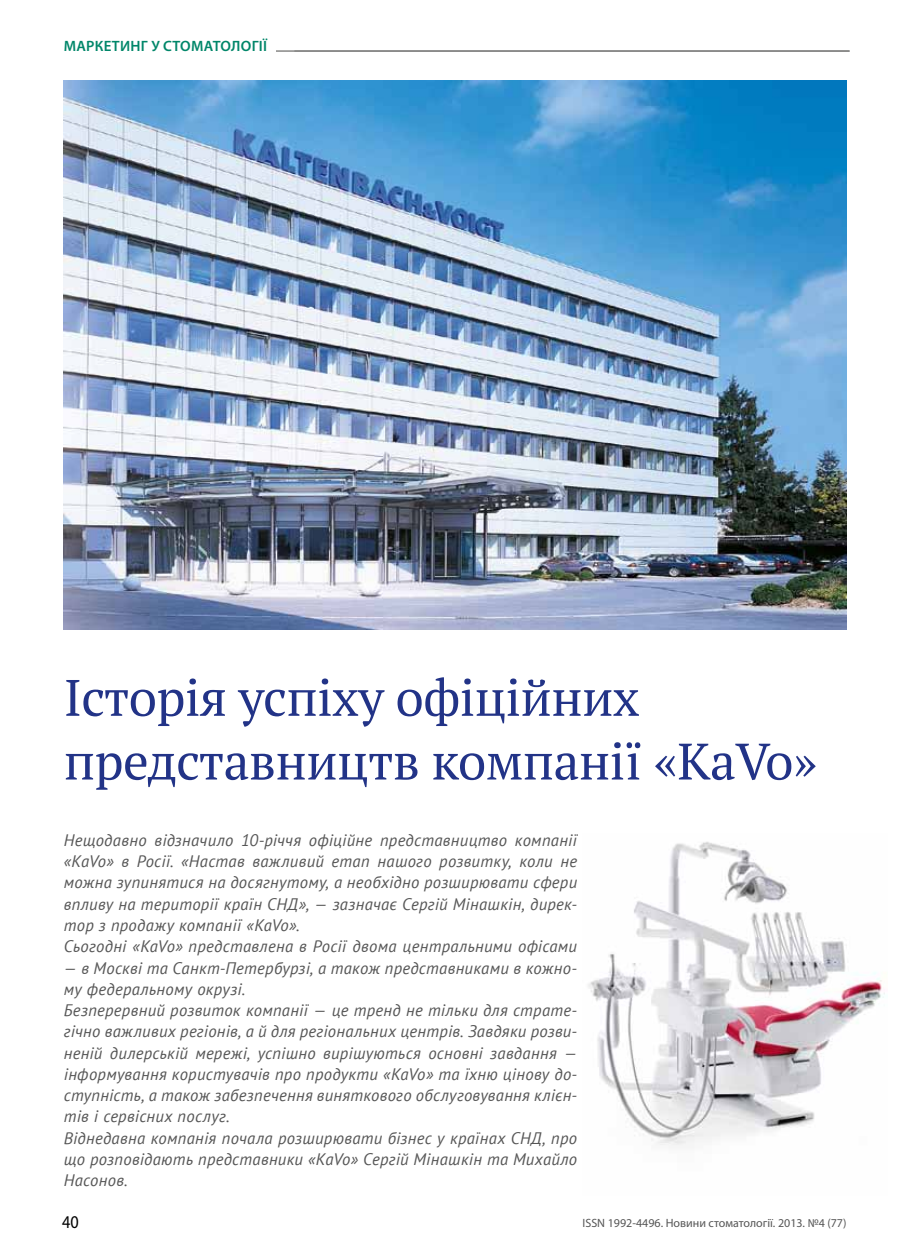
<style>
.page{position:relative;width:902px;height:1259px;background:#fff}
.page>*{position:absolute;margin:0;border:0;box-sizing:border-box;transform-origin:0 0}
.t1{font:51.15px/63.8px "PT Serif";letter-spacing:-.01em;color:#223387}
.t2{font:18px "Myriad Pro";color:#000;scale:.9 1}
.t3{font:italic 16.65px/21.3px "PT Sans";letter-spacing:.015em;color:#565656}
.t4{font:600 15px "Myriad Pro";letter-spacing:.02em;color:#008669}
.t5{font:12px "Myriad Pro";color:#565656}
</style>
<div class="page">
<hr style="left:260px;top:50px;width:589px;height:2px;background:#878786">
<div style="left:64px;top:40px;width:212px;height:20px;background:#fff"></div>
<img style="left:64px;top:80px;width:782px;height:549px">
<img style="left:588px;top:842px;width:297px;height:304px">
<p class="t4" style="left:64px;top:38px;width:205px">МАРКЕтинг у стоматології</p>
<h1 class="t1" style="left:64px;top:665px;width:754px">Історія успіху офіційних представництв компанії «KaVo»</h1>
<p class="t3" style="left:64px;top:829px;width:515px">Нещодавно відзначило 10-річчя офіційне представництво компанії «KaVo» в Росії. «Настав важливий етап нашого розвитку, коли не можна зупинятися на досягнутому, а необхідно розширювати сфери впливу на території країн СНД», — зазначає Сергій Мінашкін, дирек&shy;тор з продажу компанії «KaVo».<br>Сьогодні «KaVo» представлена в Росії двома центральними офісами</p>
<p class="t3" style="left:64px;top:956px;width:515px">— в Москві та Санкт-Петербурзі, а також представниками в кожно&shy;му федеральному окрузі.<br>Безперервний розвиток компанії — це тренд не тільки для страте&shy;гічно важливих регіонів, а й для регіональних центрів. Завдяки розви&shy;неній дилерській мережі, успішно вирішуються основні завдання — інформування користувачів про продукти «KaVo» та їхню цінову до&shy;ступність, а також забезпечення виняткового обслуговування клієн&shy;тів і сервісних послуг.<br>Віднедавна компанія почала розширювати бізнес у країнах СНД, про що розповідають представники «KaVo» Сергій Мінашкін та Михайло Насонов.</p>
<p class="t2" style="left:62px;top:1211px;width:20px">40</p>
<p class="t5" style="left:582px;top:1215px;width:265px">ISSN 1992-4496. Новини стоматології. 2013. №4 (77)</p>
</div>
